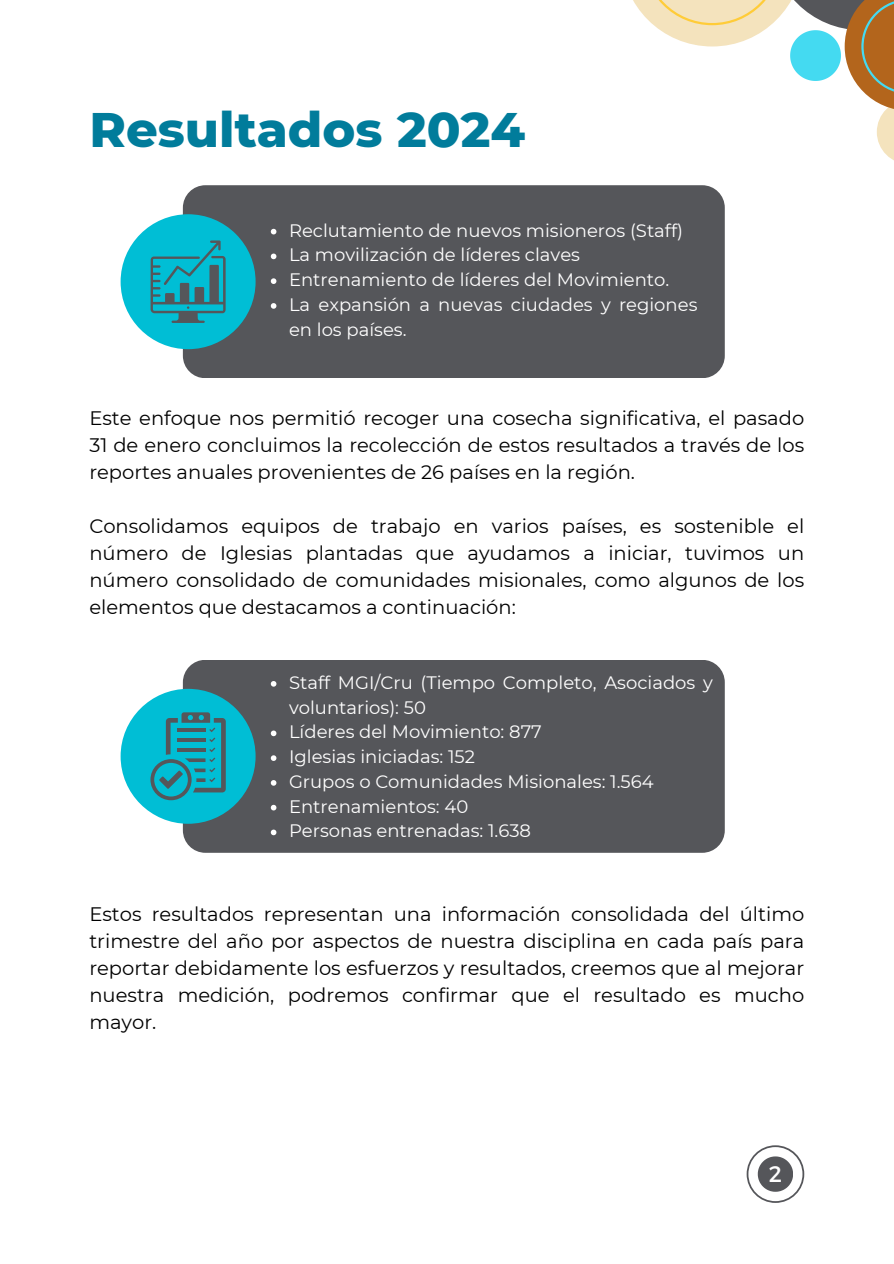
<style>
.page{position:relative;width:894px;height:1264px;background:#fff}
.page>*{position:absolute;margin:0;border:0;box-sizing:border-box;transform-origin:0 0}
.t1{font:800 49.5px "Montserrat";color:#017c9b}
.t2{font:22.5px "Montserrat";color:#fff}
.t3{font:19.5px/27px "Montserrat";color:#000;text-align:justify}
.t4{font:18px/24.8px "Montserrat";color:#fff}
</style>
<div class="page">
<svg style="left:633px;top:0;width:260px;height:160px"></svg>
<svg style="left:746px;top:1145px;width:57px;height:57px"></svg>
<div style="left:183px;top:185px;width:541px;height:193px;background:#55565a;border-radius:22px"></div>
<svg style="left:121px;top:214px;width:134px;height:135px"></svg>
<svg style="left:271px;top:229px;width:5px;height:5px"></svg>
<svg style="left:271px;top:253px;width:5px;height:6px"></svg>
<svg style="left:271px;top:278px;width:5px;height:6px"></svg>
<svg style="left:271px;top:303px;width:5px;height:6px"></svg>
<div style="left:183px;top:659px;width:541px;height:193px;background:#55565a;border-radius:22px"></div>
<svg style="left:121px;top:688px;width:134px;height:135px"></svg>
<svg style="left:271px;top:681px;width:5px;height:5px"></svg>
<svg style="left:271px;top:730px;width:5px;height:6px"></svg>
<svg style="left:271px;top:755px;width:5px;height:6px"></svg>
<svg style="left:271px;top:780px;width:5px;height:5px"></svg>
<svg style="left:271px;top:804px;width:5px;height:6px"></svg>
<svg style="left:271px;top:829px;width:5px;height:6px"></svg>
<p class="t1" style="left:89px;top:99px;width:437px">Resultados 2024</p>
<p class="t4" style="left:289px;top:218px;width:395px">Reclutamiento de nuevos misioneros (Staff)</p>
<p class="t4" style="left:289px;top:243px;width:292px">La movilización de líderes claves</p>
<p class="t4" style="left:289px;top:267px;width:382px">Entrenamiento de líderes del Movimiento.</p>
<p class="t4" style="left:289px;top:292px;width:410px">La expansión a nuevas ciudades y regiones en los países.</p>
<h1 class="t3" style="left:89px;top:404px;width:716px">Este enfoque nos permitió recoger una cosecha significativa, el pasado 31 de enero concluimos la recolección de estos resultados a través de los reportes anuales provenientes de 26 países en la región.</h1>
<p class="t3" style="left:89px;top:512px;width:716px">Consolidamos equipos de trabajo en varios países, es sostenible el número de Iglesias plantadas que ayudamos a iniciar, tuvimos un número consolidado de comunidades misionales, como algunos de los elementos que destacamos a continuación:</p>
<p class="t4" style="left:289px;top:670px;width:425px">Staff MGI/Cru (Tiempo Completo, Asociados y voluntarios): 50</p>
<p class="t4" style="left:289px;top:719px;width:254px">Líderes del Movimiento: 877</p>
<p class="t4" style="left:289px;top:744px;width:187px">Iglesias iniciadas: 152</p>
<p class="t4" style="left:289px;top:769px;width:366px">Grupos o Comunidades Misionales: 1.564</p>
<p class="t4" style="left:289px;top:793px;width:181px">Entrenamientos: 40</p>
<p class="t4" style="left:289px;top:818px;width:243px">Personas entrenadas: 1.638</p>
<p class="t3" style="left:89px;top:900px;width:716px">Estos resultados representan una información consolidada del último trimestre del año por aspectos de nuestra disciplina en cada país para reportar debidamente los esfuerzos y resultados, creemos que al mejorar nuestra medición, podremos confirmar que el resultado es mucho mayor.</p>
<p class="t2" style="left:768px;top:1159px;width:15px">2</p>
</div>
